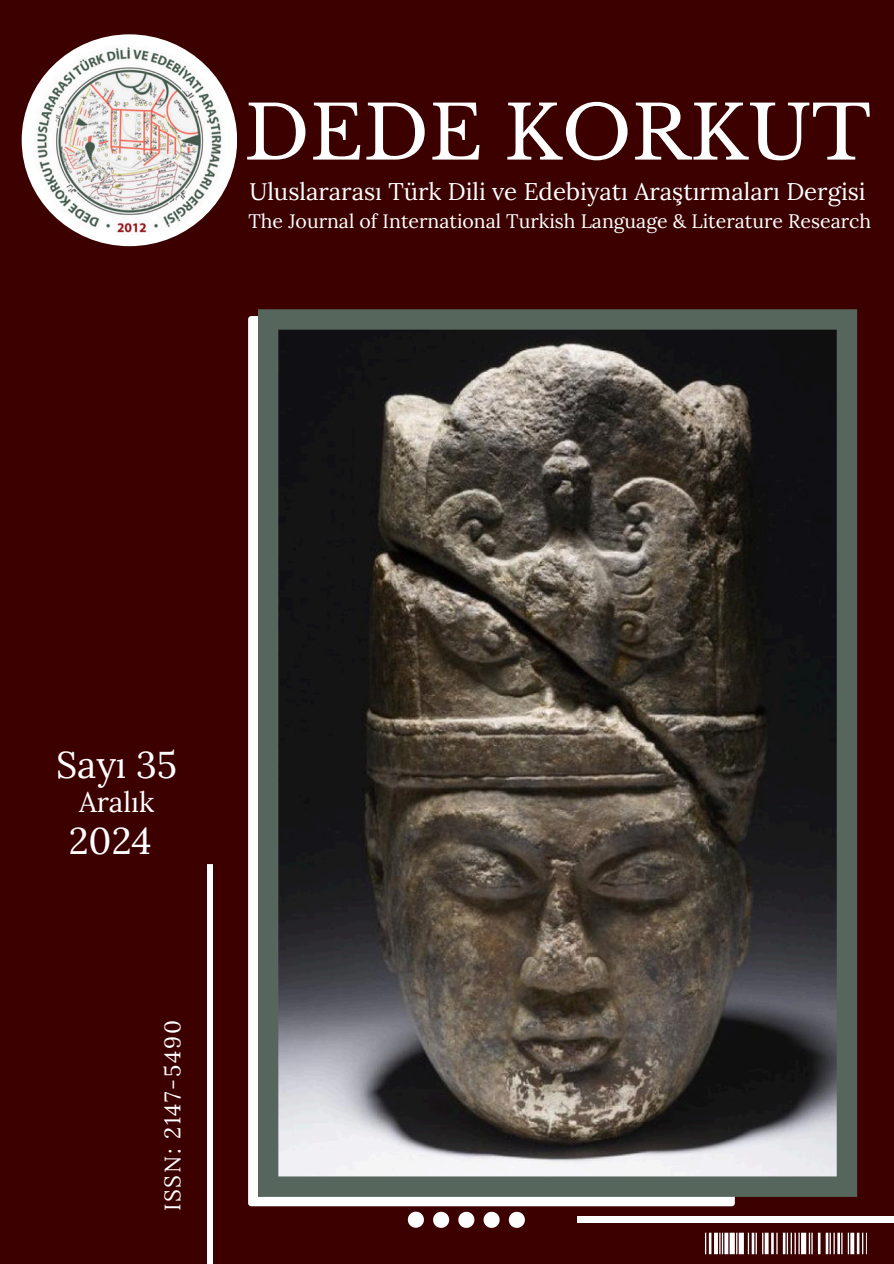
<style>
.page{position:relative;width:894px;height:1264px;background:#fff}
.page>*{position:absolute;margin:0;border:0;box-sizing:border-box;transform-origin:0 0}
.t1{font:73.95px "Libre Baskerville";color:#fff}
.t2{font:37.2px "Lora";color:#fff}
.t3{font:37.05px "Lora";color:#fff}
.t4{font:28.2px "Lora";color:#fff}
.t5{font:24px "Lora";color:#fff}
.t6{font:22.5px "Lora";letter-spacing:.075em;color:#fff}
.t7{font:19.5px "Lora";color:#fff}
</style>
<div class="page">
<div style="left:0;top:0;width:893px;height:1263px;background:#3c0000"></div>
<svg style="left:248px;top:316px;width:486px;height:890px;background:#f8f8f7"></svg>
<svg style="left:258px;top:309px;width:598px;height:887px;background:#4b4944"></svg>
<div style="left:207px;top:864px;width:6px;height:399px;background:#fff"></div>
<svg style="left:408px;top:1211px;width:16px;height:16px"></svg>
<svg style="left:433px;top:1211px;width:16px;height:16px"></svg>
<svg style="left:458px;top:1211px;width:16px;height:16px"></svg>
<svg style="left:483px;top:1211px;width:16px;height:16px"></svg>
<svg style="left:508px;top:1211px;width:16px;height:16px"></svg>
<div style="left:577px;top:1216px;width:316px;height:6px;background:#fff"></div>
<svg style="left:705px;top:1232px;width:161px;height:22px"></svg>
<img style="left:22px;top:34px;width:215px;height:212px;border-radius:50%">
<h5 class="t1" style="left:244px;top:88px;width:628px">DEDE KORKUT</h5>
<p class="t5" style="left:249px;top:176px;width:617px">Uluslararası Türk Dili ve Edebiyatı Araştırmaları Dergisi</p>
<h4 class="t7" style="left:248px;top:208px;width:624px">The Journal of International Turkish Language &amp; Literature Research</h4>
<p class="t2" style="left:56px;top:740px;width:123px">Sayı 35</p>
<h3 class="t4" style="left:79px;top:783px;width:77px">Aralık</h3>
<h2 class="t3" style="left:69px;top:816px;width:84px">2024</h2>
<h2 class="t6" style="left:158px;top:1211px;width:193px;rotate:-90deg">ISSN: 2147-5490</h2>
</div>
